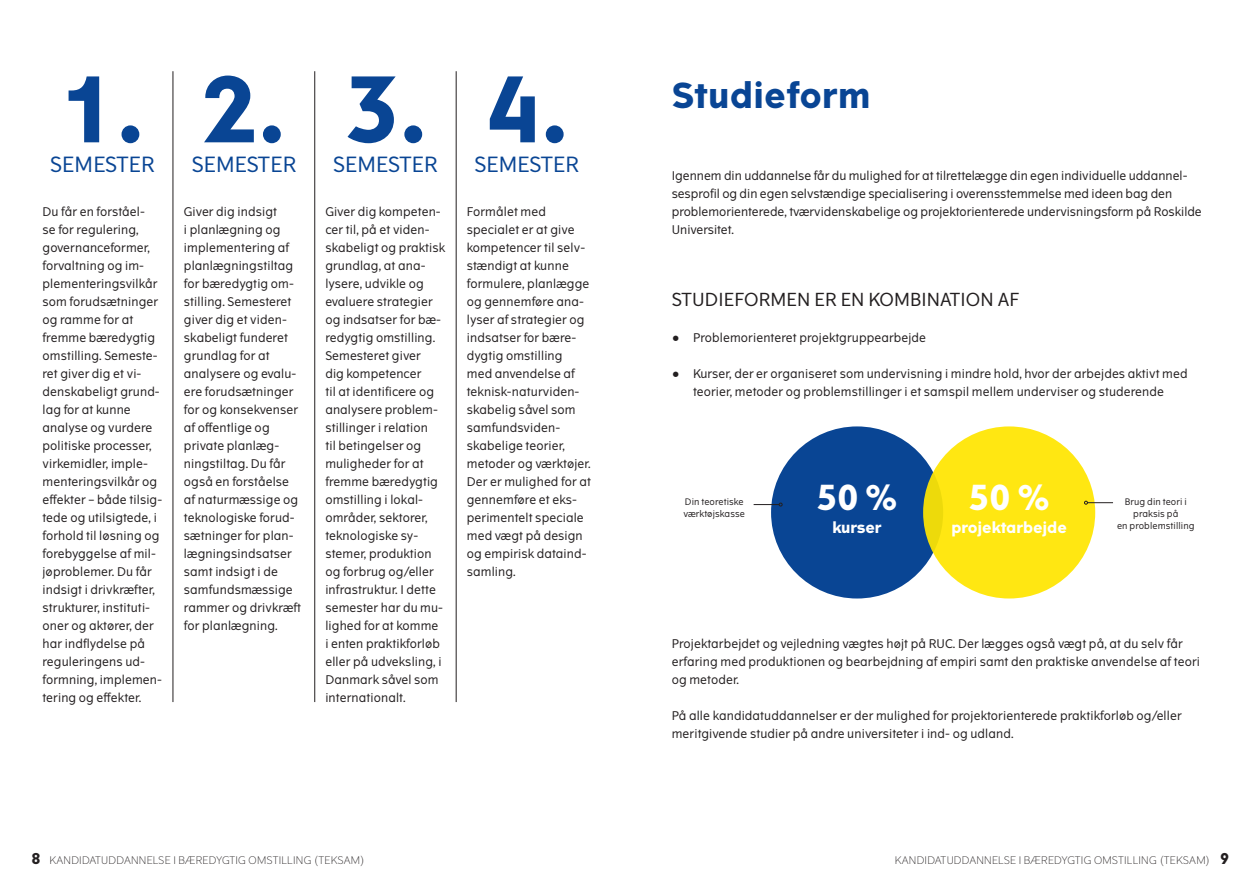
<style>
.page{position:relative;width:1259px;height:893px;background:#fff}
.page>*{position:absolute;margin:0;border:0;box-sizing:border-box;transform-origin:0 0}
.Heading_2_-_Bold_16_-_lysblå{font:700 90px "The Wave";color:#094594}
.Heading_2_-_Bold_16_-_lysblå-2{font:700 34.5px "The Wave";letter-spacing:.01em;color:#094594}
.Sidetal{font:700 34.5px "The Wave";color:#fff}
.Heading_2_-_Bold_16_-_lysblå-3{font:21px "The Wave";letter-spacing:.01em;color:#094594}
.Heading_3_-_Bold_12{font:18px "The Wave";letter-spacing:.01em;color:#231f20}
.Sidetal-2{font:700 15px "The Wave";color:#fff}
.Brødtekst_Regular_8_12{font:12px/18px "The Wave";letter-spacing:.01em;color:#231f20}
.t1{font:300 10.5px "The Wave";letter-spacing:.025em;color:#231f20}
.Brødtekst_Regular_8_12-2{font:9px/12px "The Wave";letter-spacing:.01em;color:#231f20;text-align:center}
.s1{font-weight:700;font-size:15px}
</style>
<div class="page">
<hr style="left:173px;top:71px;width:1px;height:631px;background:#231f20">
<hr style="left:314px;top:71px;width:1px;height:631px;background:#231f20">
<hr style="left:456px;top:71px;width:1px;height:631px;background:#231f20">
<div style="left:771px;top:426px;width:172px;height:172px;background:#094594;border-radius:50%"></div>
<div style="left:923px;top:426px;width:172px;height:172px;background:#ffe712;border-radius:50%"></div>
<svg style="left:753px;top:503px;width:29px;height:3px"></svg>
<svg style="left:1084px;top:501px;width:29px;height:4px"></svg>
<p class="Heading_2_-_Bold_16_-_lysblå" style="left:62px;top:52px;width:84px">1.</p>
<p class="Heading_2_-_Bold_16_-_lysblå-3" style="left:50px;top:151px;width:106px">SEMESTER</p>
<p class="Heading_2_-_Bold_16_-_lysblå" style="left:203px;top:52px;width:84px">2.</p>
<p class="Heading_2_-_Bold_16_-_lysblå-3" style="left:192px;top:151px;width:106px">SEMESTER</p>
<p class="Heading_2_-_Bold_16_-_lysblå" style="left:344px;top:52px;width:84px">3.</p>
<p class="Heading_2_-_Bold_16_-_lysblå-3" style="left:333px;top:151px;width:106px">SEMESTER</p>
<p class="Heading_2_-_Bold_16_-_lysblå" style="left:486px;top:52px;width:84px">4.</p>
<p class="Heading_2_-_Bold_16_-_lysblå-3" style="left:474px;top:151px;width:106px">SEMESTER</p>
<p class="Brødtekst_Regular_8_12" style="left:43px;top:203px;width:121px">Du får en forståel-<br>se for regulering, governanceformer, forvaltning og im&shy;plementeringsvilkår som forudsætninger og ramme for at fremme bæredygtig omstilling. Semeste&shy;ret giver dig et vi&shy;denskabeligt grund&shy;lag for at kunne analyse og vurdere politiske processer, virkemidler, imple&shy;menteringsvilkår og effekter – både tilsig&shy;tede og utilsigtede, i forhold til løsning og forebyggelse af mil&shy;jøproblemer. Du får indsigt i drivkræfter, strukturer, instituti&shy;oner og aktører, der har indflydelse på reguleringens ud&shy;formning, implemen&shy;tering og effekter.</p>
<p class="Brødtekst_Regular_8_12" style="left:184px;top:203px;width:119px">Giver dig indsigt<br>i planlægning og implementering af planlægningstiltag for bæredygtig om&shy;stilling. Semesteret giver dig et viden&shy;skabeligt funderet grundlag for at analysere og evalu&shy;ere forudsætninger for og konsekvenser af offentlige og private planlæg&shy;ningstiltag. Du får også en forståelse af naturmæssige og teknologiske forud&shy;sætninger for plan&shy;lægningsindsatser samt indsigt i de samfundsmæssige rammer og drivkræft for planlægning.</p>
<p class="Brødtekst_Regular_8_12" style="left:325px;top:203px;width:121px">Giver dig kompeten&shy;cer til, på et viden&shy;skabeligt og praktisk grundlag, at ana&shy;lysere, udvikle og evaluere strategier og indsatser for bæ&shy;redygtig omstilling.<br>Semesteret giver<br>dig kompetencer<br>til at identificere og analysere problem&shy;stillinger i relation<br>til betingelser og muligheder for at fremme bæredygtig omstilling i lokal&shy;områder, sektorer, teknologiske sy&shy;stemer, produktion og forbrug og/eller infrastruktur. I dette semester har du mu&shy;lighed for at komme<br>i enten praktikforløb eller på udveksling, i<br>Danmark såvel som internationalt.</p>
<p class="Brødtekst_Regular_8_12" style="left:467px;top:203px;width:126px">Formålet med specialet er at give kompetencer til selv&shy;stændigt at kunne formulere, planlægge og gennemføre ana&shy;lyser af strategier og indsatser for bære&shy;dygtig omstilling med anvendelse af teknisk-naturviden&shy;skabelig såvel som samfundsviden&shy;skabelige teorier, metoder og værktøjer.<br>Der er mulighed for at gennemføre et eks&shy;perimentelt speciale med vægt på design og empirisk dataind&shy;samling.</p>
<p class="Heading_2_-_Bold_16_-_lysblå-2" style="left:672px;top:73px;width:200px">Studieform</p>
<p class="Brødtekst_Regular_8_12" style="left:672px;top:167px;width:531px">Igennem din uddannelse får du mulighed for at tilrettelægge din egen individuelle uddannel&shy;sesprofil og din egen selvstændige specialisering i overensstemmelse med ideen bag den problemorienterede, tværvidenskabelige og projektorienterede undervisningsform på Roskilde Universitet.</p>
<p class="Heading_3_-_Bold_12" style="left:672px;top:288px;width:349px">STUDIEFORMEN ER EN KOMBINATION AF</p>
<p class="Brødtekst_Regular_8_12" style="left:672px;top:329px;width:256px">• Problemorienteret projektgruppearbejde</p>
<p class="Brødtekst_Regular_8_12" style="left:672px;top:365px;width:517px;text-align:center">• Kurser, der er organiseret som undervisning i mindre hold, hvor der arbejdes aktivt med teorier, metoder og problemstillinger i et samspil mellem underviser og studerende</p>
<p class="Brødtekst_Regular_8_12-2" style="left:683px;top:495px;width:63px;text-align:left">Din teoretiske værktøjskasse</p>
<p class="Sidetal" style="left:816px;top:476px;width:83px">50 %</p>
<p class="Sidetal-2" style="left:832px;top:518px;width:51px">kurser</p>
<p class="Sidetal" style="left:968px;top:476px;width:83px">50 %</p>
<p class="Sidetal-2" style="left:951px;top:518px;width:117px">projektarbejde</p>
<p class="Brødtekst_Regular_8_12-2" style="left:1117px;top:495px;width:79px">Brug din teori i praksis på<br>en problemstilling</p>
<p class="Brødtekst_Regular_8_12" style="left:672px;top:635px;width:530px">Projektarbejdet og vejledning vægtes højt på RUC. Der lægges også vægt på, at du selv får erfaring med produktionen og bearbejdning af empiri samt den praktiske anvendelse af teori og metoder.</p>
<p class="Brødtekst_Regular_8_12" style="left:672px;top:707px;width:511px">På alle kandidatuddannelser er der mulighed for projektorienterede praktikforløb og/eller meritgivende studier på andre universiteter i ind- og udland.</p>
<p class="t1" style="left:31px;top:854px;width:335px"><span class="s1">8</span> KANDIDATUDDANNELSE I BÆREDYGTIG OMSTILLING (TEKSAM)</p>
<p class="t1" style="left:895px;top:854px;width:336px">KANDIDATUDDANNELSE I BÆREDYGTIG OMSTILLING (TEKSAM) <span class="s1">9</span></p>
</div>
